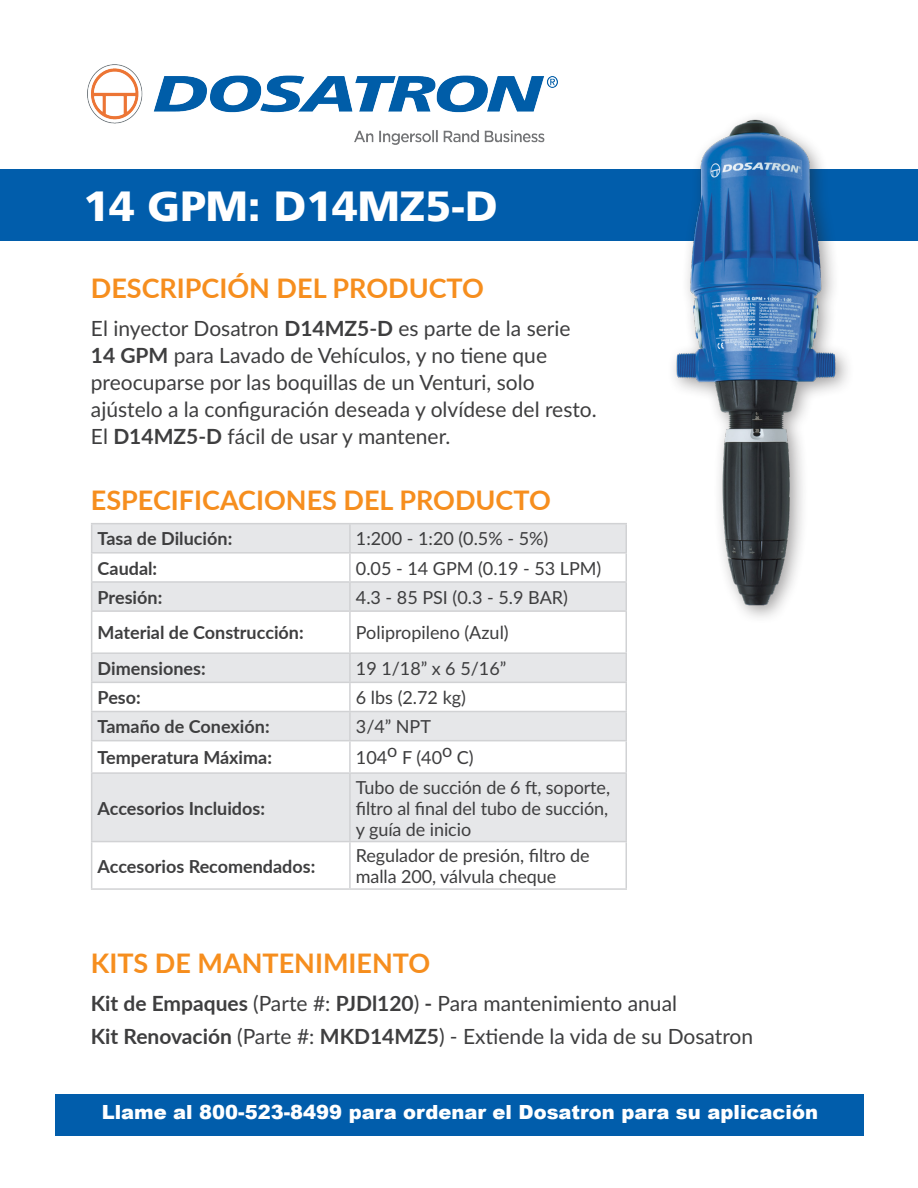
<style>
.page{position:relative;width:918px;height:1188px;background:#fff}
.page>*{position:absolute;margin:0;border:0;box-sizing:border-box;transform-origin:0 0}
.t1{font:900 42px "Frutiger";color:#fff}
.t2{font:700 27px "Lato";color:#f68e1e}
.t3{font:21px/27px "Lato";color:#3e3e3f}
.t4{font:900 19.5px "Arial";color:#fff}
.t5{font:18px/21px "Lato";letter-spacing:-.005em;color:#3e3e3f;text-align:justify}
.t6{font:700 18px "Lato";color:#3e3e3f}
.s1{font-weight:700}
</style>
<div class="page">
<img style="left:88px;top:65px;width:469px;height:80px">
<div style="left:0;top:170px;width:918px;height:71px;background:#015dab"></div>
<div style="left:56px;top:1094px;width:808px;height:42px;background:#015dab"></div>
<svg style="left:92px;top:524px;width:534px;height:317px;fill:#e6e7e9"></svg>
<hr style="left:91px;top:523px;width:259px;height:1px;background:#d1d2d4">
<hr style="left:350px;top:523px;width:277px;height:1px;background:#d1d2d4">
<hr style="left:349px;top:524px;width:2px;height:28px;background:#d1d2d4">
<hr style="left:91px;top:552px;width:259px;height:2px;background:#d1d2d4">
<hr style="left:350px;top:552px;width:277px;height:2px;background:#d1d2d4">
<hr style="left:349px;top:554px;width:2px;height:27px;background:#d1d2d4">
<hr style="left:91px;top:581px;width:259px;height:2px;background:#d1d2d4">
<svg style="left:91px;top:524px;width:1px;height:86px"></svg>
<hr style="left:350px;top:581px;width:277px;height:2px;background:#d1d2d4">
<hr style="left:349px;top:583px;width:2px;height:27px;background:#d1d2d4">
<svg style="left:626px;top:524px;width:1px;height:86px"></svg>
<hr style="left:91px;top:610px;width:259px;height:2px;background:#d1d2d4">
<hr style="left:91px;top:612px;width:1px;height:40px;background:#d1d2d4">
<hr style="left:350px;top:610px;width:277px;height:2px;background:#d1d2d4">
<hr style="left:349px;top:612px;width:2px;height:40px;background:#d1d2d4">
<hr style="left:626px;top:612px;width:1px;height:40px;background:#d1d2d4">
<hr style="left:91px;top:652px;width:259px;height:2px;background:#d1d2d4">
<hr style="left:350px;top:652px;width:277px;height:2px;background:#d1d2d4">
<hr style="left:349px;top:654px;width:2px;height:28px;background:#d1d2d4">
<hr style="left:91px;top:682px;width:259px;height:1px;background:#d1d2d4">
<hr style="left:350px;top:682px;width:277px;height:1px;background:#d1d2d4">
<hr style="left:349px;top:683px;width:2px;height:28px;background:#d1d2d4">
<hr style="left:91px;top:711px;width:259px;height:1px;background:#d1d2d4">
<svg style="left:91px;top:654px;width:1px;height:86px"></svg>
<hr style="left:350px;top:711px;width:277px;height:1px;background:#d1d2d4">
<hr style="left:349px;top:712px;width:2px;height:28px;background:#d1d2d4">
<svg style="left:626px;top:654px;width:1px;height:86px"></svg>
<hr style="left:91px;top:740px;width:259px;height:1px;background:#d1d2d4">
<hr style="left:91px;top:741px;width:1px;height:31px;background:#d1d2d4">
<hr style="left:350px;top:740px;width:277px;height:1px;background:#d1d2d4">
<hr style="left:349px;top:741px;width:2px;height:31px;background:#d1d2d4">
<hr style="left:626px;top:741px;width:1px;height:31px;background:#d1d2d4">
<hr style="left:91px;top:772px;width:259px;height:2px;background:#d1d2d4">
<hr style="left:91px;top:774px;width:1px;height:67px;background:#d1d2d4">
<hr style="left:350px;top:772px;width:277px;height:2px;background:#d1d2d4">
<hr style="left:349px;top:774px;width:2px;height:67px;background:#d1d2d4">
<hr style="left:626px;top:774px;width:1px;height:67px;background:#d1d2d4">
<hr style="left:91px;top:841px;width:259px;height:1px;background:#d1d2d4">
<hr style="left:91px;top:842px;width:1px;height:46px;background:#d1d2d4">
<hr style="left:350px;top:841px;width:277px;height:1px;background:#d1d2d4">
<hr style="left:349px;top:842px;width:2px;height:46px;background:#d1d2d4">
<hr style="left:626px;top:842px;width:1px;height:46px;background:#d1d2d4">
<hr style="left:91px;top:888px;width:259px;height:2px;background:#d1d2d4">
<hr style="left:350px;top:888px;width:277px;height:2px;background:#d1d2d4">
<div style="left:666px;top:110px;width:188px;height:515px;background:#fff"></div>
<img style="left:659px;top:119px;width:193px;height:499px">
<p class="t1" style="left:83px;top:181px;width:416px">14 GPM: D14MZ5-D</p>
<p class="t2" style="left:91px;top:268px;width:395px">DESCRIPCIÓN DEL PRODUCTO</p>
<p class="t3" style="left:91px;top:314px;width:481px">El inyector Dosatron <span class="s1">D14MZ5-D</span> es parte de la serie</p>
<p class="t3" style="left:91px;top:341px;width:458px"><span class="s1">14 GPM</span> para Lavado de Vehículos, y no tiene que</p>
<p class="t3" style="left:91px;top:368px;width:507px">preocuparse por las boquillas de un Venturi, solo ajústelo a la configuración deseada y olvídese del resto.</p>
<p class="t3" style="left:91px;top:422px;width:361px">El <span class="s1">D14MZ5-D</span> fácil de usar y mantener.</p>
<p class="t2" style="left:91px;top:481px;width:461px">ESPECIFICACIONES DEL PRODUCTO</p>
<p class="t6" style="left:98px;top:526px;width:136px">Tasa de Dilución:</p>
<p class="t5" style="left:356px;top:528px;width:194px">1:200 - 1:20 (0.5% - 5%)</p>
<p class="t6" style="left:98px;top:555px;width:61px">Caudal:</p>
<p class="t5" style="left:356px;top:557px;width:247px">0.05 - 14 GPM (0.19 - 53 LPM)</p>
<p class="t6" style="left:98px;top:584px;width:66px">Presión:</p>
<p class="t5" style="left:356px;top:586px;width:214px">4.3 - 85 PSI (0.3 - 5.9 BAR)</p>
<p class="t6" style="left:98px;top:620px;width:208px">Material de Construcción:</p>
<p class="t5" style="left:356px;top:622px;width:154px">Polipropileno (Azul)</p>
<p class="t6" style="left:98px;top:655px;width:110px">Dimensiones:</p>
<p class="t5" style="left:356px;top:657px;width:152px">19 1/18” x 6 5/16”</p>
<p class="t6" style="left:98px;top:684px;width:45px">Peso:</p>
<p class="t5" style="left:356px;top:686px;width:112px">6 lbs (2.72 kg)</p>
<p class="t6" style="left:98px;top:714px;width:173px">Tamaño de Conexión:</p>
<p class="t5" style="left:356px;top:716px;width:77px">3/4” NPT</p>
<p class="t6" style="left:98px;top:744px;width:176px">Temperatura Máxima:</p>
<p class="t5" style="left:356px;top:746px;width:119px">104o F (40o C)</p>
<p class="t6" style="left:98px;top:795px;width:169px">Accesorios Incluidos:</p>
<p class="t5" style="left:356px;top:776px;width:256px">Tubo de succión de 6 ft, soporte, filtro al final del tubo de succión, y guía de inicio</p>
<p class="t6" style="left:98px;top:853px;width:219px">Accesorios Recomendados:</p>
<p class="t5" style="left:356px;top:844px;width:235px">Regulador de presión, filtro de malla 200, válvula cheque</p>
<p class="t2" style="left:91px;top:944px;width:341px">KITS DE MANTENIMIENTO</p>
<p class="t3" style="left:91px;top:989px;width:588px"><span class="s1">Kit de Empaques</span> (Parte #: <span class="s1">PJDl120</span>) <span class="s1">-</span> Para mantenimiento anual</p>
<p class="t3" style="left:91px;top:1022px;width:664px"><span class="s1">Kit Renovación</span> (Parte #: <span class="s1">MKD14MZ5</span>) - Extiende la vida de su Dosatron</p>
<p class="t4" style="left:102px;top:1098px;width:718px">Llame al 800-523-8499 para ordenar el Dosatron para su aplicación</p>
</div>
